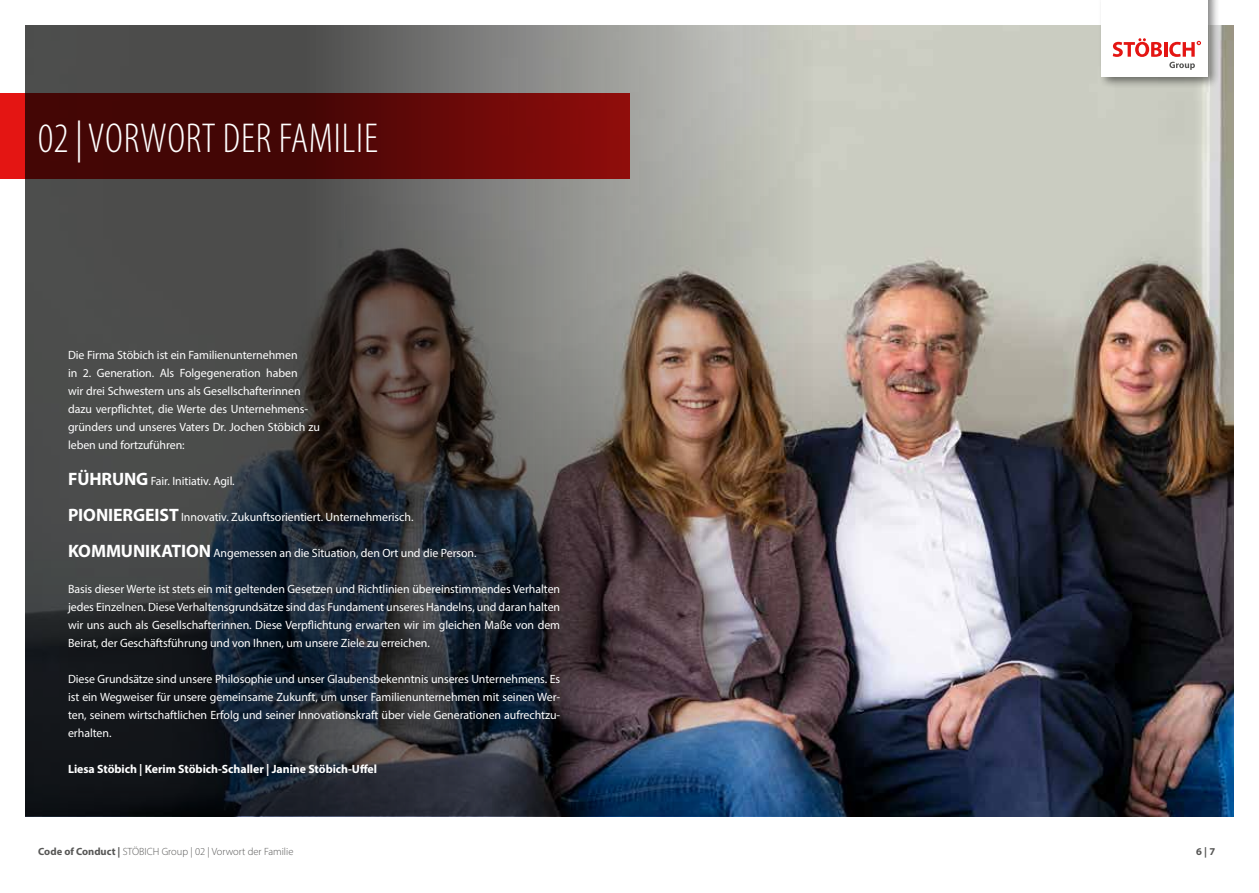
<style>
.page{position:relative;width:1259px;height:893px;background:#fff}
.page>*{position:absolute;margin:0;border:0;box-sizing:border-box;transform-origin:0 0}
.t1{font:300 condensed 42px "Myriad Pro";letter-spacing:.02em;color:#fff}
.t2{font:12px/18px "Myriad Pro";letter-spacing:-.005em;color:#fff;text-align:justify}
.t3{font:700 12px "Myriad Pro";letter-spacing:-.005em;color:#fff}
.t4{font:300 10.5px "Myriad Pro";color:#575756}
.t5{font:700 10.5px "Myriad Pro";color:#575756}
.s1{font-weight:700;font-size:18px}
.s2{font-weight:700}
</style>
<div class="page">
<img style="left:813px;top:26px;width:420px;height:790px">
<img style="left:26px;top:26px;width:787px;height:790px">
<svg style="left:0;top:94px;width:629px;height:85px;background:#5e0807"></svg>
<div style="left:1097px;top:0;width:123px;height:89px;background:#000;opacity:.49"></div>
<div style="left:1101px;top:0;width:107px;height:77px;background:#fff"></div>
<svg style="left:1112px;top:38px;width:50px;height:19px"></svg>
<hr style="left:1164px;top:42px;width:3px;height:15px;background:#e41513">
<svg style="left:1169px;top:41px;width:32px;height:29px"></svg>
<h1 class="t1" style="left:38px;top:113px;width:341px">02 | VORWORT DER FAMILIE</h1>
<p class="t2" style="left:68px;top:346px;width:254px;text-align:left">Die Firma Stöbich ist ein Familienunternehmen<br>in 2. Generation. Als Folgegeneration haben<br>wir drei Schwestern uns als Gesellschafterinnen dazu verpflichtet, die Werte des Unternehmens&shy;gründers und unseres Vaters Dr. Jochen Stöbich zu leben und fortzuführen:</p>
<p class="t2" style="left:68px;top:472px;width:168px"><span class="s1">FÜHRUNG</span> Fair. Initiativ. Agil.</p>
<p class="t2" style="left:68px;top:508px;width:347px"><span class="s1">PIONIERGEIST</span> Innovativ. Zukunftsorientiert. Unternehmerisch.</p>
<p class="t2" style="left:68px;top:544px;width:410px"><span class="s1">KOMMUNIKATION</span> Angemessen an die Situation, den Ort und die Person.</p>
<p class="t2" style="left:68px;top:580px;width:494px">Basis dieser Werte ist stets ein mit geltenden Gesetzen und Richtlinien übereinstimmendes Verhalten jedes Einzelnen. Diese Verhaltensgrundsätze sind das Fundament unseres Handelns, und daran halten wir uns auch als Gesellschafterinnen. Diese Verpflichtung erwarten wir im gleichen Maße von dem Beirat, der Geschäftsführung und von Ihnen, um unsere Ziele zu erreichen.</p>
<p class="t2" style="left:68px;top:670px;width:494px">Diese Grundsätze sind unsere Philosophie und unser Glaubensbekenntnis unseres Unternehmens. Es ist ein Wegweiser für unsere gemeinsame Zukunft, um unser Familienunternehmen mit seinen Wer&shy;ten, seinem wirtschaftlichen Erfolg und seiner Innovationskraft über viele Generationen aufrechtzu&shy;erhalten.</p>
<p class="t3" style="left:68px;top:761px;width:310px">Liesa Stöbich | Kerim Stöbich-Schaller | Janine Stöbich-Uffel</p>
<p class="t4" style="left:38px;top:845px;width:257px"><span class="s2">Code of Conduct |</span> STÖBICH Group | 02 | Vorwort der Familie</p>
<p class="t5" style="left:1196px;top:844px;width:21px">6 | 7</p>
</div>
